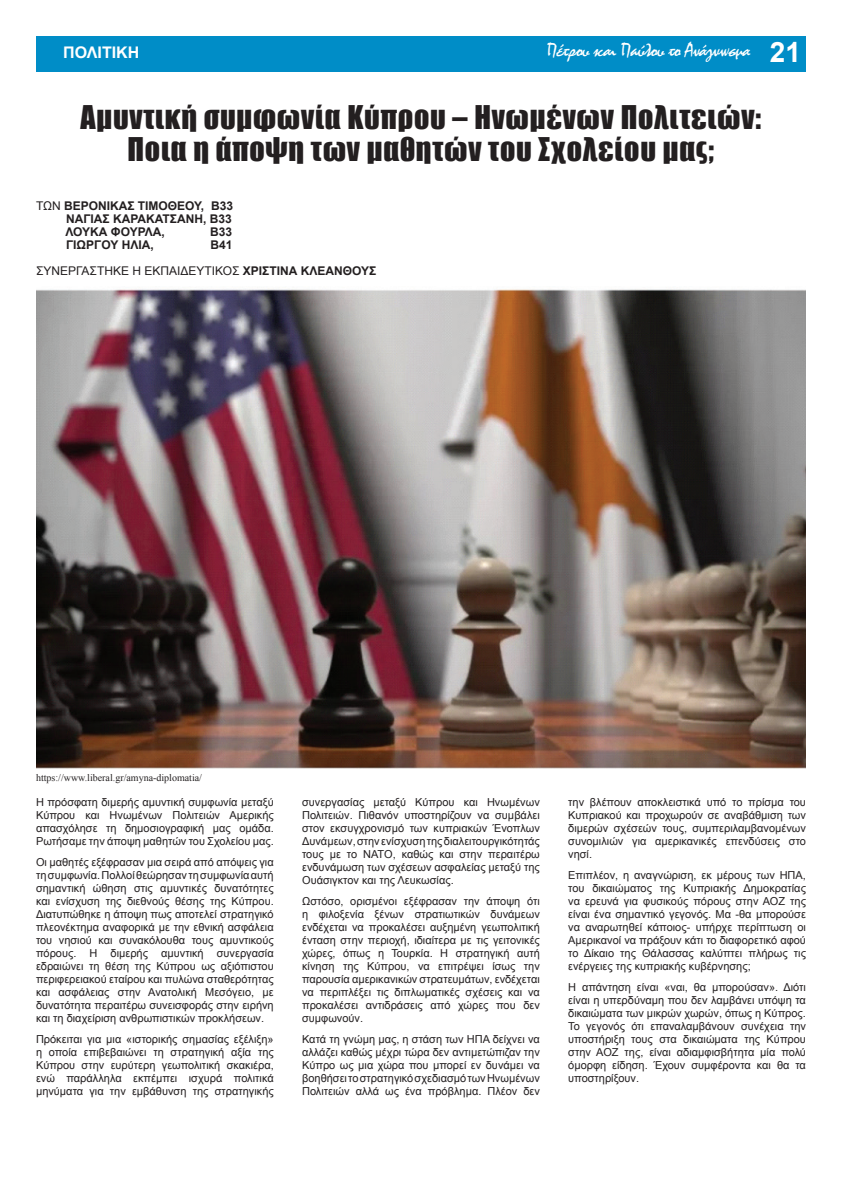
<style>
.page{position:relative;width:842px;height:1191px;background:#fff}
.page>*{position:absolute;margin:0;border:0;box-sizing:border-box;transform-origin:0 0}
.t1{font:30px/32.4px "Impact";letter-spacing:.025em;color:#231f20;text-align:center}
.t2{font:20px "Mistral";letter-spacing:-.025em;color:#fff}
.t3{font:700 16px "Arial";color:#fff}
.t4{font:700 12px/12.9px "Arial";color:#231f20;text-align:justify}
.t5{font:12px/25.9px "Arial";color:#231f20}
.t6{font:11px/13px "Arial";color:#231f20;text-align:justify}
.t7{font:10px "Times New Roman";color:#231f20}
.s1{font-family:"Arial";font-weight:700;font-size:28px}
.s2{font-weight:400}
.s3{font-weight:700}
</style>
<div class="page">
<div style="left:36px;top:36px;width:770px;height:35px;background:#008dc7"></div>
<img style="left:36px;top:288px;width:770px;height:480px">
<h3 class="t3" style="left:63px;top:41px;width:78px">ΠΟΛΙΤΙΚΗ</h3>
<h2 class="t2" style="left:547px;top:38px;width:256px">Πέτρου και Πaύλου το Ανάγνωσμα <span class="s1">21</span></h2>
<h1 class="t1" style="left:81px;top:100px;width:682px">Αμυντική συμφωνία Κύπρου – Ηνωμένων Πολιτειών:<br>Ποια η άποψη των μαθητών του Σχολείου μας;</h1>
<p class="t4" style="left:66px;top:199px;width:169px;text-indent:-30px"><span class="s2">ΤΩΝ</span> ΒΕΡΟΝΙΚΑΣ ΤΙΜΟΘΕΟΥ, Β33<br>ΝΑΓΙΑΣ ΚΑΡΑΚΑΤΣΑΝΗ, Β33<br>ΛΟΥΚΑ ΦΟΥΡΛΑ,</p>
<p class="t4" style="left:210px;top:225px;width:24px">Β33</p>
<p class="t4" style="left:66px;top:238px;width:89px">ΓΙΩΡΓΟΥ ΗΛΙΑ,</p>
<p class="t5" style="left:36px;top:231px;width:342px;text-indent:174px"><span class="s3">Β41<br></span>ΣΥΝΕΡΓΑΣΤΗΚΕ Η ΕΚΠΑΙΔΕΥΤΙΚΟΣ <span class="s3">ΧΡΙΣΤΙΝΑ ΚΛΕΑΝΘΟΥΣ</span></p>
<p class="t7" style="left:36px;top:771px;width:168px">https://www.liberal.gr/amyna-diplomatia/</p>
<p class="t6" style="left:36px;top:795px;width:239px">Η πρόσφατη διμερής αμυντική συμφωνία μεταξύ Κύπρου και Ηνωμένων Πολιτειών Αμερικής απασχόλησε τη δημοσιογραφική μας ομάδα.<br>Ρωτήσαμε την άποψη μαθητών του Σχολείου μας.</p>
<p class="t6" style="left:36px;top:855px;width:239px">Οι μαθητές εξέφρασαν μια σειρά από απόψεις για τη συμφωνία. Πολλοί θεώρησαν τη συμφωνία αυτή σημαντική ώθηση στις αμυντικές δυνατότητες και ενίσχυση της διεθνούς θέσης της Κύπρου.<br>Διατυπώθηκε η άποψη πως αποτελεί στρατηγικό πλεονέκτημα αναφορικά με την εθνική ασφάλεια του νησιού και συνακόλουθα τους αμυντικούς πόρους. Η διμερής αμυντική συνεργασία εδραιώνει τη θέση της Κύπρου ως αξιόπιστου περιφερειακού εταίρου και πυλώνα σταθερότητας και ασφάλειας στην Ανατολική Μεσόγειο, με δυνατότητα περαιτέρω συνεισφοράς στην ειρήνη και τη διαχείριση ανθρωπιστικών προκλήσεων.</p>
<p class="t6" style="left:36px;top:1032px;width:239px">Πρόκειται για μια «ιστορικής σημασίας εξέλιξη» η οποία επιβεβαιώνει τη στρατηγική αξία της Κύπρου στην ευρύτερη γεωπολιτική σκακιέρα, ενώ παράλληλα εκπέμπει ισχυρά πολιτικά μηνύματα για την εμβάθυνση της στρατηγικής</p>
<p class="t6" style="left:302px;top:795px;width:239px">συνεργασίας μεταξύ Κύπρου και Ηνωμένων Πολιτειών. Πιθανόν υποστηρίζουν να συμβάλει στον εκσυγχρονισμό των κυπριακών Ένοπλων Δυνάμεων, στην ενίσχυση της διαλειτουργικότητάς τους με το ΝΑΤΟ, καθώς και στην περαιτέρω ενδυνάμωση των σχέσεων ασφαλείας μεταξύ της Ουάσιγκτον και της Λευκωσίας.</p>
<p class="t6" style="left:302px;top:894px;width:239px">Ωστόσο, ορισμένοι εξέφρασαν την άποψη ότι η φιλοξενία ξένων στρατιωτικών δυνάμεων ενδέχεται να προκαλέσει αυξημένη γεωπολιτική ένταση στην περιοχή, ιδιαίτερα με τις γειτονικές χώρες, όπως η Τουρκία. Η στρατηγική αυτή κίνηση της Κύπρου, να επιτρέψει ίσως την παρουσία αμερικανικών στρατευμάτων, ενδέχεται να περιπλέξει τις διπλωματικές σχέσεις και να προκαλέσει αντιδράσεις από χώρες που δεν συμφωνούν.</p>
<p class="t6" style="left:302px;top:1032px;width:239px">Κατά τη γνώμη μας, η στάση των ΗΠΑ δείχνει να αλλάζει καθώς μέχρι τώρα δεν αντιμετώπιζαν την Κύπρο ως μια χώρα που μπορεί εν δυνάμει να βοηθήσει το στρατηγικό σχεδιασμό των Ηνωμένων Πολιτειών αλλά ως ένα πρόβλημα. Πλέον δεν</p>
<p class="t6" style="left:568px;top:795px;width:239px">την βλέπουν αποκλειστικά υπό το πρίσμα του Κυπριακού και προχωρούν σε αναβάθμιση των διμερών σχέσεών τους, συμπεριλαμβανομένων συνομιλιών για αμερικανικές επενδύσεις στο νησί.</p>
<p class="t6" style="left:568px;top:868px;width:239px">Επιπλέον, η αναγνώριση, εκ μέρους των ΗΠΑ, του δικαιώματος της Κυπριακής Δημοκρατίας να ερευνά για φυσικούς πόρους στην ΑΟΖ της είναι ένα σημαντικό γεγονός. Μα -θα μπορούσε να αναρωτηθεί κάποιος- υπήρχε περίπτωση οι Αμερικανοί να πράξουν κάτι το διαφορετικό αφού το Δίκαιο της Θάλασσας καλύπτει πλήρως τις ενέργειες της κυπριακής κυβέρνησης;</p>
<p class="t6" style="left:568px;top:980px;width:239px">Η απάντηση είναι «ναι, θα μπορούσαν». Διότι είναι η υπερδύναμη που δεν λαμβάνει υπόψη τα δικαιώματα των μικρών χωρών, όπως η Κύπρος.<br>Το γεγονός ότι επαναλαμβάνουν συνέχεια την υποστήριξη τους στα δικαιώματα της Κύπρου στην ΑΟΖ της, είναι αδιαμφισβήτητα μία πολύ όμορφη είδηση. Έχουν συμφέροντα και θα τα υποστηρίξουν.</p>
</div>
